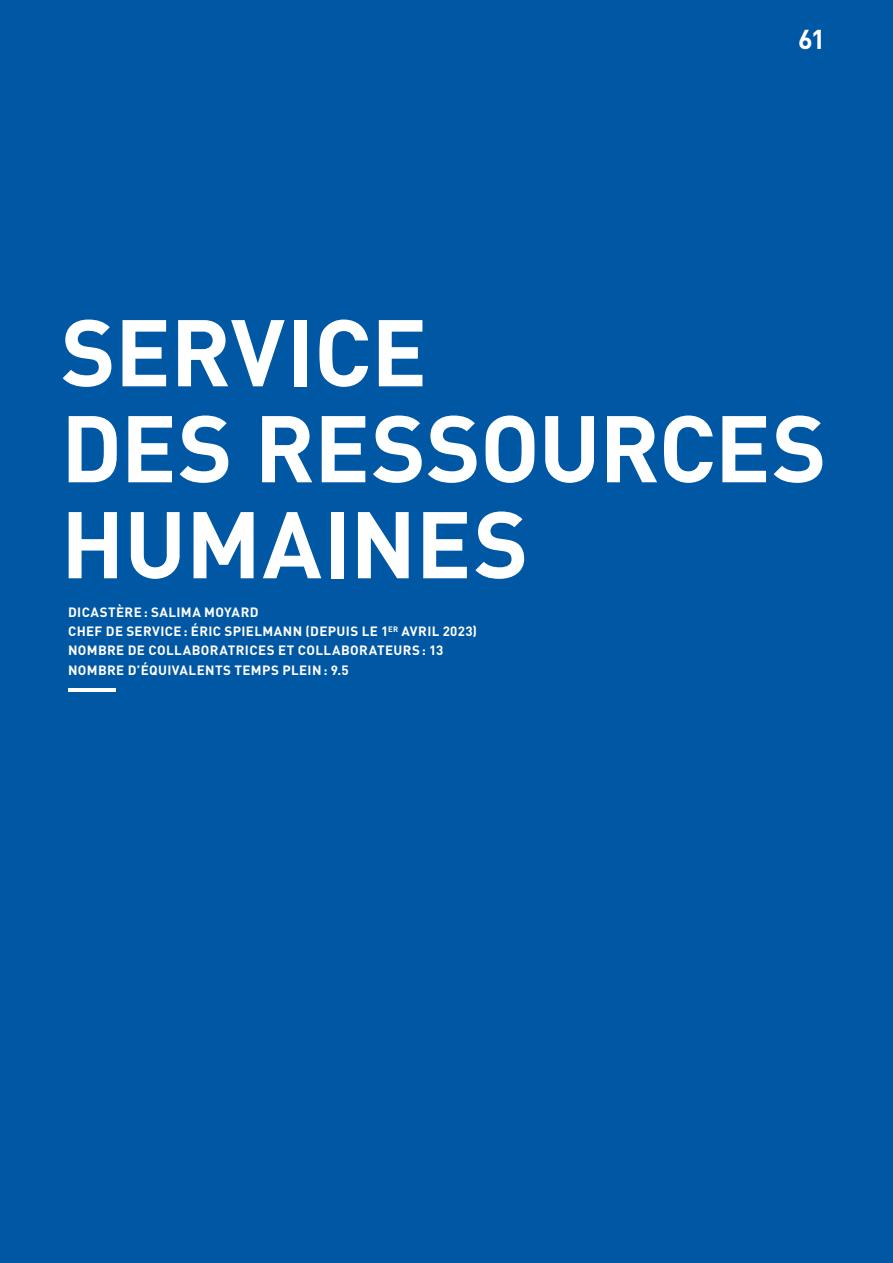
<style>
.page{position:relative;width:893px;height:1263px;background:#0057a3}
.page>*{position:absolute;margin:0;border:0;box-sizing:border-box;transform-origin:0 0}
.t1{font:700 93px/96px "DIN Pro";letter-spacing:-.005em;color:#fff}
.t2{font:700 27px "DIN Pro";color:#fff}
.t3{font:700 13.35px/19.2px "DIN Pro";letter-spacing:.03em;color:#fff}
</style>
<div class="page">
<hr style="left:68px;top:688px;width:48px;height:4px;background:#fff">
<h2 class="t2" style="left:798px;top:21px;width:29px">61</h2>
<h1 class="t1" style="left:61px;top:301px;width:767px">SERVICE<br>DES RESSOURCES<br>HUMAINES</h1>
<p class="t3" style="left:68px;top:602px;width:410px">DICASTÈRE: SALIMA MOYARD<br>CHEF DE SERVICE: ÉRIC SPIELMANN (DEPUIS LE 1<sup>ER</sup> AVRIL 2023)<br>NOMBRE DE COLLABORATRICES ET COLLABORATEURS: 13<br>NOMBRE D’ÉQUIVALENTS TEMPS PLEIN: 9.5</p>
</div>
